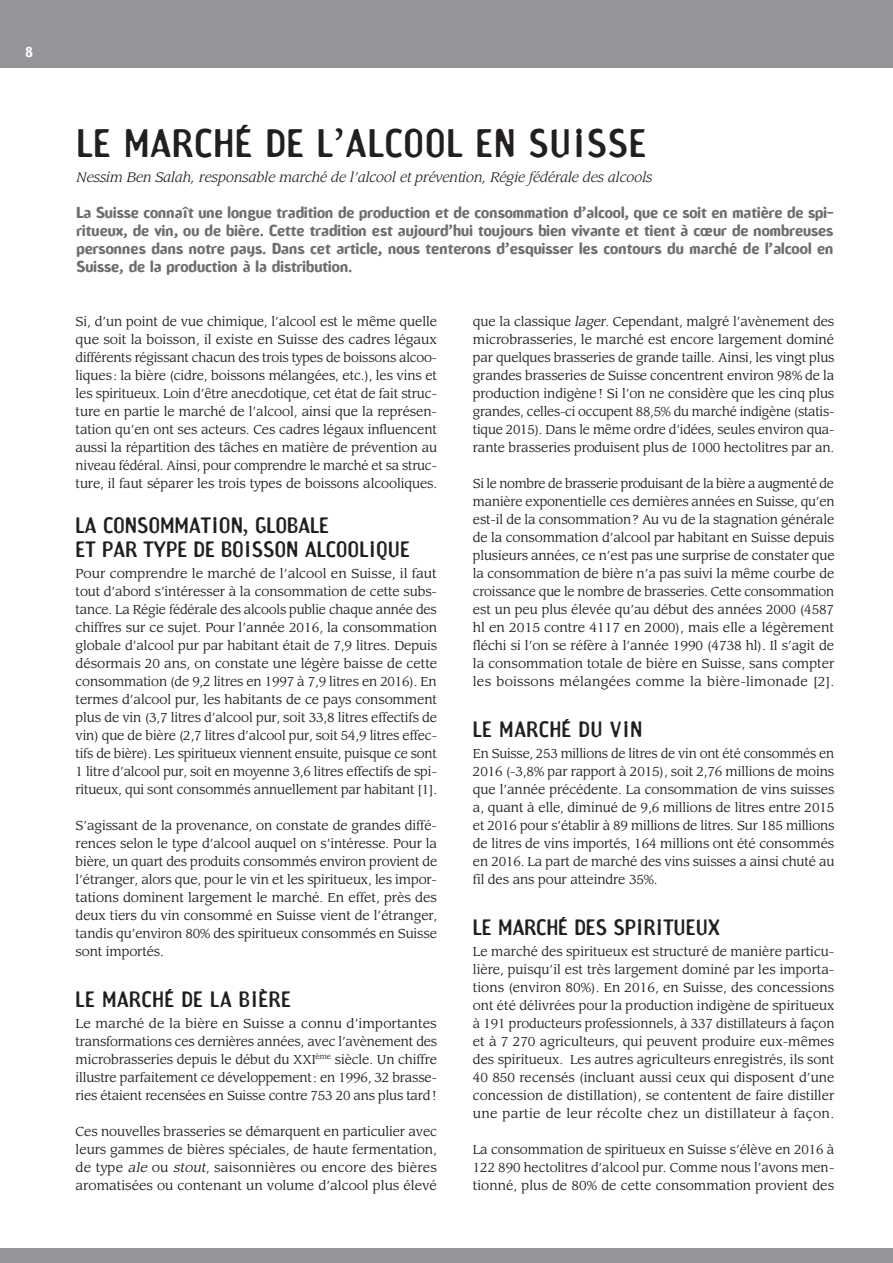
<style>
.page{position:relative;width:893px;height:1263px;background:#fff}
.page>*{position:absolute;margin:0;border:0;box-sizing:border-box;transform-origin:0 0}
.titre{font:37.5px "Amoebia Sans";letter-spacing:.02em;color:#231f20}
.sous_titre_2_lignes{font:21px/24px "Amoebia Sans";color:#231f20}
.sous_titre_1_ligne{font:21px "Amoebia Sans";letter-spacing:.02em;color:#231f20}
.sous_titre_1_ligne-2{font:21px "Amoebia Sans";color:#231f20}
.chapeau{font:700 15px/18px "Amoebia";color:#6c6d70;text-align:justify}
.auteur{font:italic 13.5px "Leawood";color:#231f20}
.t1{font:700 13.5px "Amoebia";color:#fff}
.texte_courant{font:12.75px/18px "Leawood";letter-spacing:-.01em;color:#231f20;text-align:justify}
.s1{font-style:italic}
</style>
<div class="page">
<div style="left:0;top:0;width:893px;height:68px;background:#939598"></div>
<div style="left:0;top:1249px;width:893px;height:14px;background:#939598"></div>
<p class="t1" style="left:26px;top:45px;width:9px">8</p>
<p class="titre" style="left:77px;top:121px;width:571px">LE MARCHÉ DE L’ALCOOL EN SUISSE</p>
<p class="auteur" style="left:77px;top:168px;width:577px">Nessim Ben Salah, responsable marché de l’alcool et prévention, Régie fédérale des alcools</p>
<p class="chapeau" style="left:77px;top:203px;width:758px">La Suisse connaît une longue tradition de production et de consommation d’alcool, que ce soit en matière de spi&shy;ritueux, de vin, ou de bière. Cette tradition est aujourd’hui toujours bien vivante et tient à cœur de nombreuses personnes dans notre pays. Dans cet article, nous tenterons d’esquisser les contours du marché de l’alcool en Suisse, de la production à la distribution.</p>
<p class="texte_courant" style="left:76px;top:312px;width:363px">Si, d’un point de vue chimique, l’alcool est le même quelle que soit la boisson, il existe en Suisse des cadres légaux différents régissant chacun des trois types de boissons alcoo&shy;liques: la bière (cidre, boissons mélangées, etc.), les vins et les spiritueux. Loin d’être anecdotique, cet état de fait struc&shy;ture en partie le marché de l’alcool, ainsi que la représen&shy;tation qu’en ont ses acteurs. Ces cadres légaux influencent aussi la répartition des tâches en matière de prévention au niveau fédéral. Ainsi, pour comprendre le marché et sa struc&shy;ture, il faut séparer les trois types de boissons alcooliques.</p>
<p class="sous_titre_2_lignes" style="left:76px;top:513px;width:336px">LA CONSOMMATION, GLOBALE<br>ET PAR TYPE DE BOISSON ALCOOLIQUE</p>
<p class="texte_courant" style="left:76px;top:564px;width:363px">Pour comprendre le marché de l’alcool en Suisse, il faut tout d’abord s’intéresser à la consommation de cette subs&shy;tance. La Régie fédérale des alcools publie chaque année des chiffres sur ce sujet. Pour l’année 2016, la consommation globale d’alcool pur par habitant était de 7,9 litres. Depuis désormais 20 ans, on constate une légère baisse de cette consommation (de 9,2 litres en 1997 à 7,9 litres en 2016). En termes d’alcool pur, les habitants de ce pays consomment plus de vin (3,7 litres d’alcool pur, soit 33,8 litres effectifs de vin) que de bière (2,7 litres d’alcool pur, soit 54,9 litres effec&shy;tifs de bière). Les spiritueux viennent ensuite, puisque ce sont 1 litre d’alcool pur, soit en moyenne 3,6 litres effectifs de spi&shy;ritueux, qui sont consommés annuellement par habitant [1].</p>
<p class="texte_courant" style="left:76px;top:816px;width:363px">S’agissant de la provenance, on constate de grandes diffé&shy;rences selon le type d’alcool auquel on s’intéresse. Pour la bière, un quart des produits consommés environ provient de l’étranger, alors que, pour le vin et les spiritueux, les impor&shy;tations dominent largement le marché. En effet, près des deux tiers du vin consommé en Suisse vient de l’étranger, tandis qu’environ 80% des spiritueux consommés en Suisse sont importés.</p>
<p class="sous_titre_1_ligne" style="left:76px;top:987px;width:217px">LE MARCHÉ DE LA BIÈRE</p>
<p class="texte_courant" style="left:76px;top:1014px;width:363px">Le marché de la bière en Suisse a connu d’importantes transformations ces dernières années, avec l’avènement des microbrasseries depuis le début du XXI<sup>ème</sup> siècle. Un chiffre illustre parfaitement ce développement: en 1996, 32 brasse&shy;ries étaient recensées en Suisse contre 753 20 ans plus tard!</p>
<p class="texte_courant" style="left:76px;top:1122px;width:363px">Ces nouvelles brasseries se démarquent en particulier avec leurs gammes de bières spéciales, de haute fermentation, de type <span class="s1">ale</span> ou <span class="s1">stout</span>, saisonnières ou encore des bières aromatisées ou contenant un volume d’alcool plus élevé</p>
<p class="texte_courant" style="left:473px;top:312px;width:363px">que la classique <span class="s1">lager</span>. Cependant, malgré l’avènement des microbrasseries, le marché est encore largement dominé par quelques brasseries de grande taille. Ainsi, les vingt plus grandes brasseries de Suisse concentrent environ 98% de la production indigène! Si l’on ne considère que les cinq plus grandes, celles-ci occupent 88,5% du marché indigène (statis&shy;tique 2015). Dans le même ordre d’idées, seules environ qua&shy;rante brasseries produisent plus de 1000 hectolitres par an.</p>
<p class="texte_courant" style="left:473px;top:474px;width:363px">Si le nombre de brasserie produisant de la bière a augmenté de manière exponentielle ces dernières années en Suisse, qu’en est-il de la consommation? Au vu de la stagnation générale de la consommation d’alcool par habitant en Suisse depuis plusieurs années, ce n’est pas une surprise de constater que la consommation de bière n’a pas suivi la même courbe de croissance que le nombre de brasseries. Cette consommation est un peu plus élevée qu’au début des années 2000 (4587 hl en 2015 contre 4117 en 2000), mais elle a légèrement fléchi si l’on se réfère à l’année 1990 (4738 hl). Il s’agit de la consommation totale de bière en Suisse, sans compter les boissons mélangées comme la bière-limonade [2].</p>
<p class="sous_titre_1_ligne" style="left:473px;top:717px;width:171px">LE MARCHÉ DU VIN</p>
<p class="texte_courant" style="left:473px;top:744px;width:363px">En Suisse, 253 millions de litres de vin ont été consommés en 2016 (-3,8% par rapport à 2015), soit 2,76 millions de moins que l’année précédente. La consommation de vins suisses a, quant à elle, diminué de 9,6 millions de litres entre 2015 et 2016 pour s’établir à 89 millions de litres. Sur 185 millions de litres de vins importés, 164 millions ont été consommés en 2016. La part de marché des vins suisses a ainsi chuté au fil des ans pour atteindre 35%.</p>
<p class="sous_titre_1_ligne-2" style="left:473px;top:915px;width:249px">LE MARCHÉ DES SPIRITUEUX</p>
<p class="texte_courant" style="left:473px;top:942px;width:363px">Le marché des spiritueux est structuré de manière particu&shy;lière, puisqu’il est très largement dominé par les importa&shy;tions (environ 80%). En 2016, en Suisse, des concessions ont été délivrées pour la production indigène de spiritueux à 191 producteurs professionnels, à 337 distillateurs à façon et à 7 270 agriculteurs, qui peuvent produire eux-mêmes des spiritueux. Les autres agriculteurs enregistrés, ils sont 40 850 recensés (incluant aussi ceux qui disposent d’une concession de distillation), se contentent de faire distiller une partie de leur récolte chez un distillateur à façon.</p>
<p class="texte_courant" style="left:473px;top:1140px;width:363px">La consommation de spiritueux en Suisse s’élève en 2016 à 122 890 hectolitres d’alcool pur. Comme nous l’avons men&shy;tionné, plus de 80% de cette consommation provient des</p>
</div>
